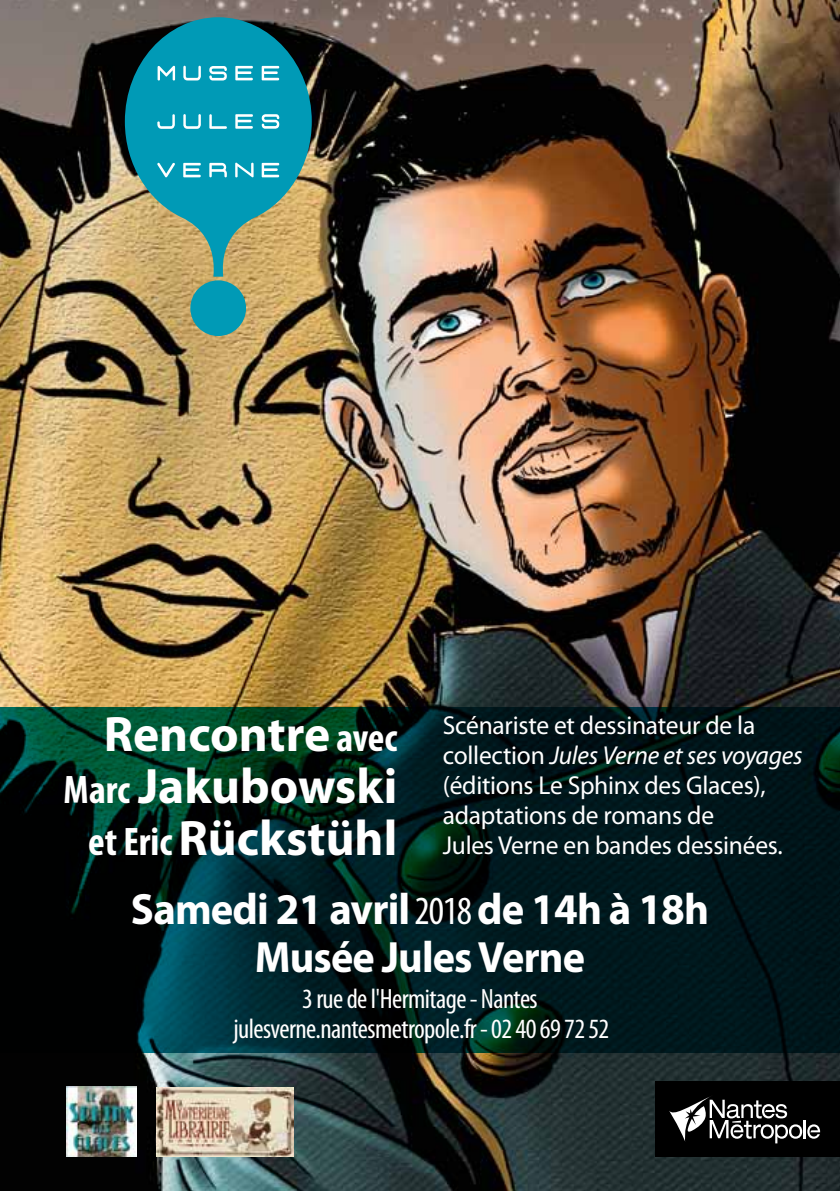
<style>
.page{position:relative;width:840px;height:1191px;background:#fff}
.page>*{position:absolute;margin:0;border:0;box-sizing:border-box;transform-origin:0 0}
.t1{font:700 50px/52px "Myriad Pro";color:#fff;text-align:right}
.t2{font:700 44px/48px "Myriad Pro";letter-spacing:-.02em;color:#fff;text-align:center}
.t3{font:condensed 28px "Myriad Pro";letter-spacing:-.02em;color:#fff}
.t4{font:26px/30px "Myriad Pro";letter-spacing:-.01em;color:#fff}
.s1{font-style:italic}
.s2{font-weight:400;font-stretch:condensed;font-size:40px}
.s3{font-stretch:condensed;font-size:40px}
</style>
<div class="page">
<img style="left:0;top:0;width:839px;height:1191px">
<div style="left:655px;top:1081px;width:184px;height:76px;background:#000"></div>
<svg style="left:669px;top:1096px;width:150px;height:47px"></svg>
<svg style="left:125px;top:17px;width:186px;height:260px;background:#3e9493"></svg>
<div style="left:190px;top:280px;width:56px;height:56px;background:#009ab6;border-radius:50%"></div>
<svg style="left:235px;top:114px;width:18px;height:15px"></svg>
<svg style="left:183px;top:114px;width:18px;height:15px"></svg>
<svg style="left:157px;top:114px;width:18px;height:15px"></svg>
<svg style="left:209px;top:114px;width:18px;height:15px"></svg>
<svg style="left:261px;top:114px;width:18px;height:15px"></svg>
<svg style="left:261px;top:66px;width:18px;height:14px"></svg>
<svg style="left:235px;top:66px;width:18px;height:14px"></svg>
<svg style="left:157px;top:66px;width:18px;height:14px"></svg>
<svg style="left:183px;top:66px;width:18px;height:14px"></svg>
<svg style="left:209px;top:66px;width:18px;height:15px"></svg>
<svg style="left:261px;top:163px;width:18px;height:14px"></svg>
<svg style="left:183px;top:163px;width:18px;height:14px"></svg>
<svg style="left:157px;top:163px;width:18px;height:14px"></svg>
<svg style="left:209px;top:163px;width:18px;height:14px"></svg>
<svg style="left:235px;top:162px;width:18px;height:15px"></svg>
<svg style="left:0;top:707px;width:839px;height:346px;background:#001c1c"></svg>
<img style="left:67px;top:1086px;width:69px;height:71px">
<img style="left:156px;top:1087px;width:137px;height:70px">
<p class="t4" style="left:442px;top:710px;width:361px">Scénariste et dessinateur de la collection <span class="s1">Jules Verne et ses voyages </span>(éditions Le Sphinx des Glaces), adaptations de romans de<br>Jules Verne en bandes dessinées.</p>
<h2 class="t2" style="left:131px;top:883px;width:579px">Samedi 21 avril<span class="s2">2018</span>de 14h à 18h<br>Musée Jules Verne</h2>
<p class="t3" style="left:302px;top:981px;width:237px">3 rue de l'Hermitage - Nantes</p>
<h1 class="t1" style="left:64px;top:706px;width:335px">Rencontre <span class="s3">avec<br>Marc</span> Jakubowski <span class="s3">et Eric</span> Rückstühl</h1>
<p class="t3" style="left:233px;top:1012px;width:377px">julesverne.nantesmetropole.fr - 02 40 69 72 52</p>
</div>
